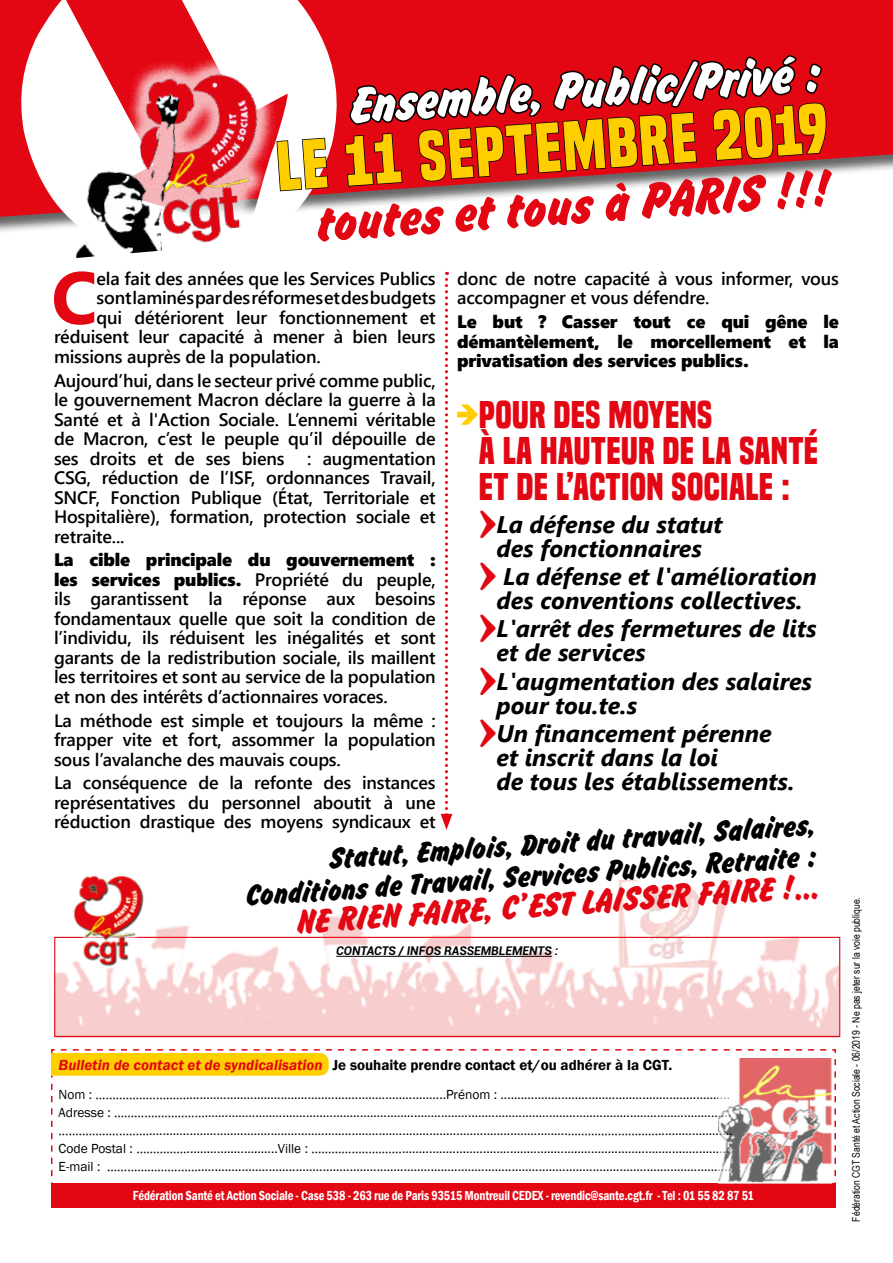
<style>
.page{position:relative;width:893px;height:1263px;background:#fff}
.page>*{position:absolute;margin:0;border:0;box-sizing:border-box;transform-origin:0 0}
.t1{font:700 73.65px "Segoe UI";color:#e30613}
.t2{font:700 64.5px "Built Titling Rg";color:#ffce00}
.t3{font:54px "Brush Hand New";color:#fff}
.t4{font:54px "Brush Hand New";color:#e30613}
.t5{font:700 36px/36px "Built Titling Rg";letter-spacing:.01em;color:#e30613}
.t6{font:36px "Brush Hand New";color:#e30613}
.t7{font:31.5px/31.5px "Brush Hand New";color:#000;text-align:right}
.t8{font:italic 700 24px/24px "Segoe UI";color:#000}
.t9{font:600 18px/19.5px "Segoe UI";letter-spacing:-.01em;color:#000;text-align:justify}
.t10{font:18px/19.5px "Segoe UI Black";letter-spacing:-.01em;color:#000}
.t11{font:600 15px "Franklin Gothic";color:#000}
.t12{font:13.5px/18px "Franklin Gothic";color:#000}
.t13{font:600 condensed 13.5px "Franklin Gothic";letter-spacing:-.01em;color:#fff;scale:.93 1}
.t14{font:italic 700 12px "Roboto";color:#000}
.t15{font:10.5px "Arial Narrow";color:#000}
.s1{font-family:"Arrowstfb";font-weight:400;font-style:normal;font-size:27px;color:#e30613}
.s2{font-family:"Segoe UI";font-weight:600}
.s3{font-style:italic;color:#e30613}
</style>
<div class="page">
<svg style="left:0;top:0;width:893px;height:217px"></svg>
<img style="left:54px;top:880px;width:785px;height:155px">
<hr style="left:336px;top:956px;width:216px;height:1px;background:#000">
<div style="left:54px;top:937px;width:786px;height:100px;border:1px solid #e30613"></div>
<svg style="left:51px;top:1049px;width:785px;height:134px"></svg>
<div style="left:37px;top:1053px;width:292px;height:23px;background:#ffd000;border-radius:9px"></div>
<div style="left:51px;top:1183px;width:785px;height:25px;background:#e30613"></div>
<div style="left:18px;top:1038px;width:33px;height:59px;background:#fff"></div>
<img style="left:719px;top:1058px;width:112px;height:125px">
<svg style="left:18px;top:0;width:323px;height:230px"></svg>
<svg style="left:40px;top:50px;width:250px;height:180px"></svg>
<img style="left:61px;top:66px;width:210px;height:192px">
<svg style="left:276px;top:137px;width:53px;height:55px"></svg>
<svg style="left:344px;top:4px;width:483px;height:183px;background:#c30f1a"></svg>
<img style="left:64px;top:875px;width:89px;height:100px">
<svg style="left:441px;top:272px;width:11px;height:558px"></svg>
<h3 class="t3" style="left:348px;top:72px;width:476px;rotate:-4deg">Ensemble, Public/Privé :</h3>
<h2 class="t2" style="left:274px;top:129px;width:554px;rotate:-4deg">LE 11 SEPTEMBRE 2019</h2>
<h3 class="t4" style="left:315px;top:190px;width:517px;rotate:-4deg">toutes et tous à PARIS !!!</h3>
<p class="t9" style="left:457px;top:267px;width:383px">donc de notre capacité à vous informer, vous accompagner et vous défendre.</p>
<p class="t10" style="left:457px;top:311px;width:383px;text-align:justify">Le but ? Casser tout ce qui gêne le démantèlement, le morcellement et la privatisation des services publics.</p>
<h3 class="t5" style="left:479px;top:397px;width:341px;text-indent:-22px"><sup>d</sup>POUR DES MOYENS<br>À LA HAUTEUR DE LA SANTÉ<br>ET DE L’ACTION SOCIALE :</h3>
<h3 class="t8" style="left:478px;top:509px;width:246px;text-align:center"><span class="s1">g</span>La défense du statut des fonctionnaires</h3>
<h3 class="t8" style="left:478px;top:561px;width:340px;text-align:center"><span class="s1">g</span> La défense et l'amélioration des conventions collectives.</h3>
<h3 class="t8" style="left:497px;top:613px;width:322px;text-indent:-18px"><span class="s1">g</span>L'arrêt des fermetures de lits et de services</h3>
<h3 class="t8" style="left:497px;top:666px;width:317px;text-indent:-18px"><span class="s1">g</span>L'augmentation des salaires pour tou.te.s</h3>
<h3 class="t8" style="left:497px;top:718px;width:299px;text-indent:-18px"><span class="s1">g</span>Un financement pérenne et inscrit dans la loi<br>de tous les établissements.</h3>
<h1 class="t1" style="left:51px;top:228px;width:47px">C</h1>
<p class="t9" style="left:97px;top:267px;width:341px">ela fait des années que les Services Publics</p>
<p class="t9" style="left:97px;top:287px;width:341px">sont laminés par des réformes et des budgets</p>
<p class="t9" style="left:97px;top:306px;width:341px">qui détériorent leur fonctionnement et</p>
<p class="t9" style="left:54px;top:326px;width:383px">réduisent leur capacité à mener à bien leurs</p>
<p class="t9" style="left:54px;top:345px;width:268px">missions auprès de la population.</p>
<p class="t9" style="left:54px;top:369px;width:383px">Aujourd’hui, dans le secteur privé comme public, le gouvernement Macron déclare la guerre à la Santé et à l'Action Sociale. L’ennemi véritable de Macron, c’est le peuple qu’il dépouille de ses droits et de ses biens</p>
<p class="t9" style="left:54px;top:447px;width:383px;text-indent:253px">: augmentation CSG, réduction de l’ISF, ordonnances Travail, SNCF, Fonction Publique (État, Territoriale et Hospitalière), formation, protection sociale et retraite...</p>
<p class="t10" style="left:54px;top:549px;width:383px">La cible principale du gouvernement : les services publics. <span class="s2">Propriété du peuple,</span></p>
<p class="t9" style="left:54px;top:588px;width:383px">ils garantissent la réponse aux besoins fondamentaux quelle que soit la condition de l’individu, ils réduisent les inégalités et sont garants de la redistribution sociale, ils maillent les territoires et sont au service de la population et non des intérêts d’actionnaires voraces.</p>
<p class="t9" style="left:54px;top:709px;width:383px">La méthode est simple et toujours la même : frapper vite et fort, assommer la population sous l’avalanche des mauvais coups.</p>
<p class="t9" style="left:54px;top:772px;width:383px">La conséquence de la refonte des instances représentatives du personnel aboutit à une réduction drastique des moyens syndicaux et</p>
<h3 class="t7" style="left:243px;top:848px;width:575px;rotate:-4deg">Statut, Emplois, Droit du travail, Salaires,<br>Conditions de Travail, Services Publics, Retraite :</h3>
<h3 class="t6" style="left:296px;top:900px;width:526px;rotate:-4deg">NE RIEN FAIRE, C’EST LAISSER FAIRE !…</h3>
<p class="t14" style="left:336px;top:943px;width:223px">CONTACTS / INFOS RASSEMBLEMENTS :</p>
<p class="t11" style="left:59px;top:1056px;width:615px"><span class="s3">Bulletin de contact et de syndicalisation</span> Je souhaite prendre contact et/ou adhérer à la CGT.</p>
<p class="t12" style="left:59px;top:1086px;width:675px">Nom : ……………………….............................................................................Prénom : ....................................................................<br>Adresse : ………………………............................................................................................................................................................ ………………………............................................................................................................................………………………......................<br>Code Postal : ……………...........................Ville : ……………………….................................................................................................<br>E-mail : ………………………..............................................................................................................................................................</p>
<p class="t13" style="left:133px;top:1186px;width:669px">Fédération Santé et Action Sociale - Case 538 - 263 rue de Paris 93515 Montreuil CEDEX - revendic@sante.cgt.fr - Tel : 01 55 82 87 51</p>
<p class="t15" style="left:848px;top:1221px;width:326px;rotate:-90deg">Fédération CGT Santé et Action Sociale - 06/2019 - Ne pas jeter sur la voie publique.</p>
</div>
